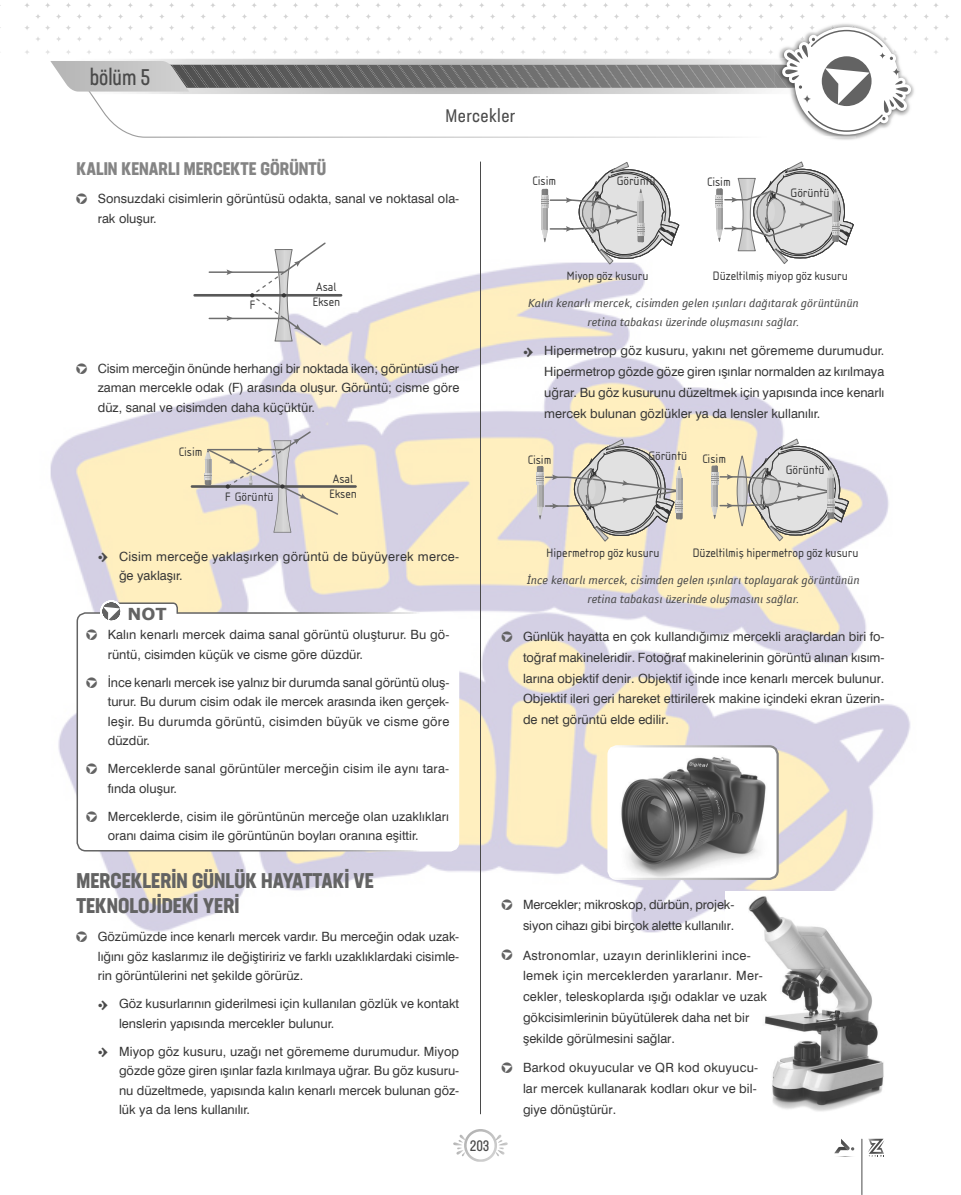
<style>
.page{position:relative;width:961px;height:1195px;background:#fff}
.page>*{position:absolute;margin:0;border:0;box-sizing:border-box;transform-origin:0 0}
.t1{font:22.5px "Neusa Next Std Compact";color:#4a4a4a}
.t2{font:700 condensed 21px/25.2px "Neusa Next Std";color:#636363}
.t3{font:700 condensed 18px "Neusa Next Std";color:#848484}
.t4{font:condensed 18px "Neusa Next Std";letter-spacing:.02em;color:#4a4a4a}
.t5{font:700 16.5px "Verdana";color:#636363}
.t6{font:15px "Neusa Next Std Compact";color:#4a4a4a}
.t7{font:12.75px/19.5px "Swis 721 BT Roman";color:#363636;text-align:justify}
.t8{font:12.75px "Isonorm Tr";color:#363636}
.t9{font:12.75px "Isonorm Tr 2";color:#363636}
.t10{font:12.75px/19.5px "Swis 721 BT Roman";letter-spacing:.02em;color:#363636}
.t11{font:italic 12px/19.4px "Folder";color:#4a4a4a;text-align:center}
.s1{font-family:"MADDELOGO";font-size:13.5px;color:#636363}
.s2{font-family:"MADDELOGO";color:#4a4a4a}
</style>
<div class="page">
<img style="left:0;top:3px;width:949px;height:1192px">
<hr style="left:480px;top:162px;width:1px;height:952px;background:#4a4a4a">
<img style="left:90px;top:132px;width:685px;height:6px">
<img style="left:623px;top:3px;width:316px;height:5px">
<img style="left:775px;top:22px;width:141px;height:119px">
<img style="left:775px;top:137px;width:81px;height:1px">
<img style="left:779px;top:25px;width:137px;height:30px">
<svg style="left:453px;top:1129px;width:55px;height:33px"></svg>
<svg style="left:833px;top:1139px;width:23px;height:18px"></svg>
<hr style="left:861px;top:1139px;width:1px;height:55px;background:#4a4a4a">
<svg style="left:868px;top:1139px;width:16px;height:18px"></svg>
<svg style="left:50px;top:30px;width:861px;height:102px"></svg>
<hr style="left:195px;top:294px;width:146px;height:3px;background:#585858">
<svg style="left:208px;top:242px;width:119px;height:103px"></svg>
<hr style="left:191px;top:485px;width:166px;height:3px;background:#585858">
<svg style="left:204px;top:431px;width:134px;height:102px;background:#e1d8c5"></svg>
<div style="left:77px;top:613px;width:381px;height:238px;background:#fff;border-radius:9px"></div>
<div style="left:77px;top:612px;width:382px;height:239px;border:2px solid #fff;border-radius:9px"></div>
<svg style="left:100px;top:600px;width:79px;height:21px"></svg>
<img style="left:726px;top:892px;width:158px;height:222px">
<svg style="left:716px;top:162px;width:138px;height:103px"></svg>
<svg style="left:541px;top:162px;width:139px;height:103px"></svg>
<svg style="left:711px;top:439px;width:138px;height:103px;background:#d6d1c5"></svg>
<svg style="left:537px;top:439px;width:152px;height:103px;background:#d2cdc7"></svg>
<img style="left:609px;top:746px;width:169px;height:133px">
<div style="left:607px;top:745px;width:172px;height:135px;border:2px solid #fff;border-radius:9px"></div>
<h1 class="t1" style="left:90px;top:63px;width:62px">bölüm 5</h1>
<h3 class="t4" style="left:446px;top:105px;width:71px">Mercekler</h3>
<h3 class="t3" style="left:77px;top:158px;width:251px">KALIN KENARLI MERCEKTE GÖRÜNTÜ</h3>
<p class="t7" style="left:98px;top:189px;width:363px;text-indent:-21px"><span class="s1">h</span> Sonsuzdaki cisimlerin görüntüsü odakta, sanal ve noktasal ola&shy;rak oluşur.</p>
<p class="t8" style="left:532px;top:174px;width:25px">Cisim</p>
<p class="t8" style="left:617px;top:174px;width:40px">Görüntü</p>
<p class="t8" style="left:707px;top:175px;width:25px">Cisim</p>
<p class="t8" style="left:791px;top:185px;width:40px">Görüntü</p>
<p class="t8" style="left:316px;top:280px;width:22px">Asal</p>
<p class="t8" style="left:249px;top:297px;width:7px">F</p>
<p class="t8" style="left:312px;top:295px;width:29px">Eksen</p>
<p class="t7" style="left:98px;top:358px;width:363px;text-indent:-21px"><span class="s1">h</span> Cisim merceğin önünde herhangi bir noktada iken; görüntüsü her zaman mercekle odak (F) arasında oluşur. Görüntü; cisme göre düz, sanal ve cisimden daha küçüktür.</p>
<p class="t8" style="left:179px;top:444px;width:25px">Cisim</p>
<p class="t8" style="left:333px;top:471px;width:22px">Asal</p>
<p class="t8" style="left:225px;top:489px;width:50px">F Görüntü</p>
<p class="t8" style="left:329px;top:487px;width:29px">Eksen</p>
<p class="t8" style="left:566px;top:268px;width:84px">Miyop göz kusuru</p>
<p class="t8" style="left:713px;top:268px;width:137px">Düzeltilmiş miyop göz kusuru</p>
<p class="t11" style="left:528px;top:293px;width:332px">Kalın kenarlı mercek, cisimden gelen ışınları dağıtarak görüntünün retina tabakası üzerinde oluşmasını sağlar.</p>
<p class="t7" style="left:544px;top:340px;width:342px;line-height:20.9px;text-indent:-21px"><span class="s2">L</span> Hipermetrop göz kusuru, yakını net görememe durumudur.<br>Hipermetrop gözde göze giren ışınlar normalden az kırılmaya uğrar. Bu göz kusurunu düzeltmek için yapısında ince kenarlı mercek bulunan gözlükler ya da lensler kullanılır.</p>
<p class="t9" style="left:528px;top:452px;width:25px">Cisim</p>
<p class="t9" style="left:648px;top:449px;width:79px">Görüntü Cisim</p>
<p class="t9" style="left:786px;top:462px;width:40px">Görüntü</p>
<p class="t10" style="left:119px;top:546px;width:341px;text-indent:-21px"><span class="s2">L</span> Cisim merceğe yaklaşırken görüntü de büyüyerek merce&shy;ğe yaklaşır.</p>
<p class="t5" style="left:127px;top:602px;width:41px">NOT</p>
<p class="t7" style="left:108px;top:625px;width:343px;text-indent:-21px"><span class="s1">h</span> Kalın kenarlı mercek daima sanal görüntü oluşturur. Bu gö&shy;rüntü, cisimden küçük ve cisme göre düzdür.</p>
<p class="t7" style="left:108px;top:672px;width:343px;text-indent:-21px"><span class="s1">h</span> İnce kenarlı mercek ise yalnız bir durumda sanal görüntü oluş&shy;turur. Bu durum cisim odak ile mercek arasında iken gerçek&shy;leşir. Bu durumda görüntü, cisimden büyük ve cisme göre düzdür.</p>
<p class="t7" style="left:108px;top:759px;width:343px;text-indent:-21px"><span class="s1">h</span> Merceklerde sanal görüntüler merceğin cisim ile aynı tara&shy;fında oluşur.</p>
<p class="t7" style="left:108px;top:806px;width:343px;text-indent:-21px"><span class="s1">h</span> Merceklerde, cisim ile görüntünün merceğe olan uzaklıkları oranı daima cisim ile görüntünün boyları oranına eşittir.</p>
<h2 class="t2" style="left:77px;top:868px;width:299px">MERCEKLERİN GÜNLÜK HAYATTAKİ VE<br>TEKNOLOJİDEKİ YERİ</h2>
<p class="t7" style="left:98px;top:927px;width:363px;text-indent:-21px"><span class="s1">h</span> Gözümüzde ince kenarlı mercek vardır. Bu merceğin odak uzak&shy;lığını göz kaslarımız ile değiştiririz ve farklı uzaklıklardaki cisimle&shy;rin görüntülerini net şekilde görürüz.</p>
<p class="t7" style="left:119px;top:994px;width:342px;text-indent:-21px"><span class="s2">L</span> Göz kusurlarının giderilmesi için kullanılan gözlük ve kontakt lenslerin yapısında mercekler bulunur.</p>
<p class="t7" style="left:119px;top:1041px;width:342px;text-indent:-21px"><span class="s2">L</span> Miyop göz kusuru, uzağı net görememe durumudur. Miyop gözde göze giren ışınlar fazla kırılmaya uğrar. Bu göz kusuru&shy;nu düzeltmede, yapısında kalın kenarlı mercek bulunan göz&shy;lük ya da lens kullanılır.</p>
<p class="t6" style="left:470px;top:1137px;width:21px">203</p>
<p class="t9" style="left:546px;top:545px;width:115px">Hipermetrop göz kusuru</p>
<p class="t9" style="left:692px;top:545px;width:167px">Düzeltilmiş hipermetrop göz kusuru</p>
<p class="t11" style="left:527px;top:570px;width:334px">İnce kenarlı mercek, cisimden gelen ışınları toplayarak görüntünün retina tabakası üzerinde oluşmasını sağlar.</p>
<p class="t7" style="left:523px;top:626px;width:363px;line-height:20.9px;text-indent:-21px"><span class="s1">h</span> Günlük hayatta en çok kullandığımız mercekli araçlardan biri fo&shy;toğraf makineleridir. Fotoğraf makinelerinin görüntü alınan kısım&shy;larına objektif denir. Objektif içinde ince kenarlı mercek bulunur.<br>Objektif ileri geri hareket ettirilerek makine içindeki ekran üzerin&shy;de net görüntü elde edilir.</p>
<p class="t7" style="left:502px;top:894px;width:234px;line-height:20.9px;text-align:right"><span class="s1">h</span> Mercekler; mikroskop, dürbün, projek&shy;siyon cihazı gibi birçok alette kullanılır.</p>
<p class="t7" style="left:523px;top:944px;width:246px;line-height:20.9px;text-align:left;text-indent:-21px"><span class="s1">h</span> Astronomlar, uzayın derinliklerini ince&shy;lemek için merceklerden yararlanır. Mer&shy;cekler, teleskoplarda ışığı odaklar ve uzak gökcisimlerinin büyütülerek daha net bir şekilde görülmesini sağlar.</p>
<p class="t7" style="left:523px;top:1057px;width:237px;line-height:20.9px;text-indent:-21px"><span class="s1">h</span> Barkod okuyucular ve QR kod okuyucu&shy;lar mercek kullanarak kodları okur ve bil&shy;giye dönüştürür.</p>
</div>
